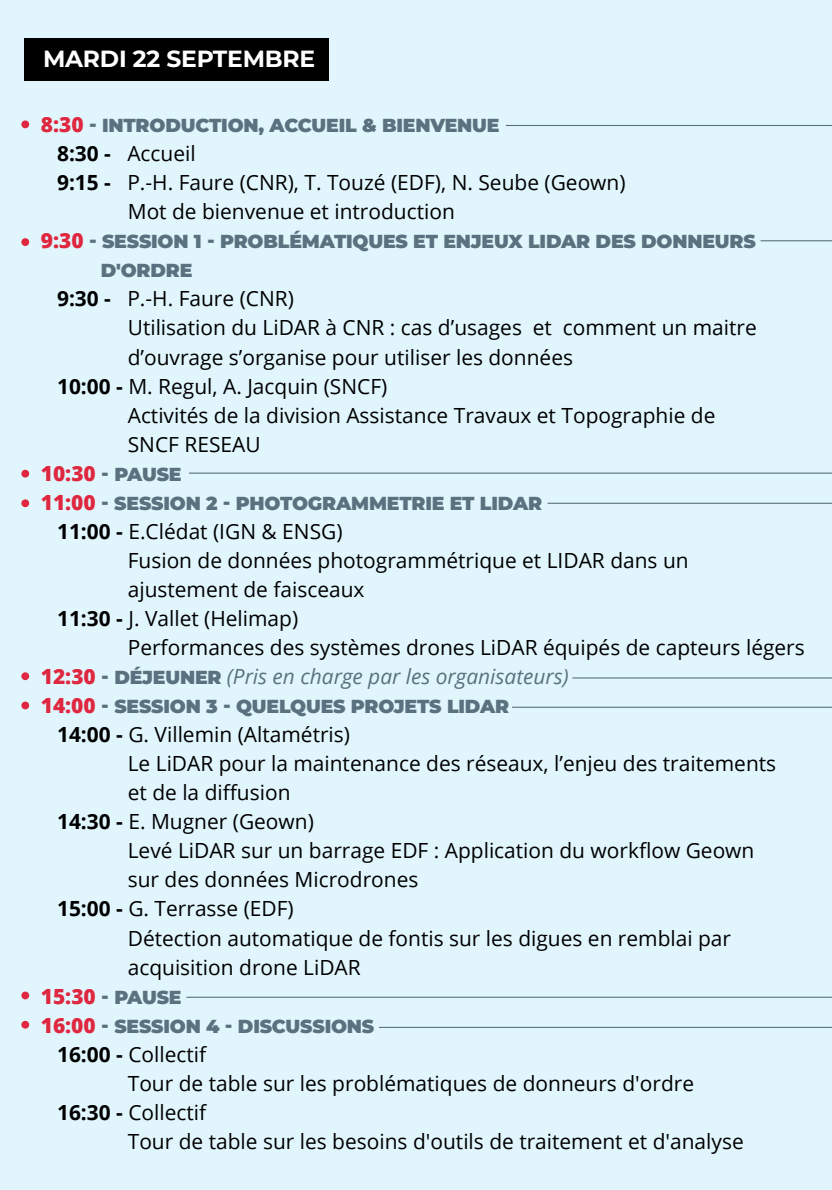
<style>
.page{position:relative;width:832px;height:1190px;background:#fff}
.page>*{position:absolute;margin:0;border:0;box-sizing:border-box;transform-origin:0 0}
.t1{font:700 23.4px "Montserrat";letter-spacing:-.01em;color:#fff}
.t2{font:20.8px "Open Sans";color:#000001}
.t3{font:italic 20.8px "Open Sans";color:#5a717f}
.t4{font:900 18.8px/29px "Montserrat";letter-spacing:-.01em;color:#5a717f}
.s1{font-family:"Open Sans";font-weight:800;font-size:20.8px;color:#df273f}
.s2{font-weight:700}
.s3{font-weight:800;font-style:normal;color:#df273f}
.s4{font-family:"Montserrat";font-weight:900;font-style:normal;font-size:18.8px}
</style>
<div class="page">
<div style="left:0;top:0;width:831px;height:1190px;background:#e1f6fc"></div>
<div style="left:24px;top:38px;width:305px;height:43px;background:#000001"></div>
<div style="left:21px;top:120px;width:8px;height:8px;background:#df273f;border-radius:50%"></div>
<div style="left:21px;top:238px;width:8px;height:8px;background:#df273f;border-radius:50%"></div>
<hr style="left:505px;top:125px;width:326px;height:1px;background:#5a717f">
<hr style="left:760px;top:240px;width:71px;height:1px;background:#5a717f">
<hr style="left:189px;top:473px;width:642px;height:1px;background:#5a717f">
<hr style="left:547px;top:503px;width:284px;height:1px;background:#5a717f">
<hr style="left:572px;top:677px;width:259px;height:2px;background:#5a717f">
<hr style="left:512px;top:707px;width:319px;height:1px;background:#5a717f">
<hr style="left:186px;top:997px;width:645px;height:1px;background:#5a717f">
<hr style="left:379px;top:1027px;width:452px;height:1px;background:#5a717f">
<div style="left:21px;top:470px;width:8px;height:8px;background:#df273f;border-radius:50%"></div>
<div style="left:21px;top:499px;width:8px;height:8px;background:#df273f;border-radius:50%"></div>
<div style="left:21px;top:672px;width:8px;height:8px;background:#df273f;border-radius:50%"></div>
<div style="left:21px;top:702px;width:8px;height:7px;background:#df273f;border-radius:50%"></div>
<div style="left:21px;top:991px;width:8px;height:8px;background:#df273f;border-radius:50%"></div>
<div style="left:21px;top:1021px;width:8px;height:8px;background:#df273f;border-radius:50%"></div>
<p class="t1" style="left:43px;top:42px;width:273px">MARDI 22 SEPTEMBRE</p>
<p class="t4" style="left:41px;top:110px;width:460px"><span class="s1">8:30</span> - INTRODUCTION, ACCUEIL &amp; BIENVENUE</p>
<p class="t2" style="left:57px;top:139px;width:140px"><span class="s2">8:30 -</span> Accueil</p>
<p class="t2" style="left:57px;top:168px;width:570px"><span class="s2">9:15 -</span> P.-H. Faure (CNR), T. Touzé (EDF), N. Seube (Geown)</p>
<p class="t2" style="left:128px;top:197px;width:328px">Mot de bienvenue et introduction</p>
<p class="t4" style="left:101px;top:226px;width:656px;text-indent:-60px"><span class="s1">9:30</span> - SESSION 1 - PROBLÉMATIQUES ET ENJEUX LIDAR DES DONNEURS<br>D'ORDRE</p>
<p class="t2" style="left:57px;top:285px;width:238px"><span class="s2">9:30 -</span> P.-H. Faure (CNR)</p>
<p class="t2" style="left:128px;top:314px;width:630px">Utilisation du LiDAR à CNR : cas d’usages et comment un maitre</p>
<p class="t2" style="left:128px;top:343px;width:446px">d’ouvrage s’organise pour utiliser les données</p>
<p class="t2" style="left:57px;top:372px;width:332px"><span class="s2">10:00 -</span> M. Regul, A. Jacquin (SNCF)</p>
<p class="t2" style="left:128px;top:401px;width:589px">Activités de la division Assistance Travaux et Topographie de</p>
<p class="t2" style="left:128px;top:430px;width:134px">SNCF RESEAU</p>
<p class="t4" style="left:41px;top:458px;width:502px"><span class="s1">10:30</span> - PAUSE<br><span class="s1">11:00</span> - SESSION 2 - PHOTOGRAMMETRIE ET LIDAR</p>
<p class="t2" style="left:57px;top:517px;width:287px"><span class="s2">11:00 -</span> E.Clédat (IGN &amp; ENSG )</p>
<p class="t2" style="left:128px;top:546px;width:562px">Fusion de données photogrammétrique et LIDAR dans un</p>
<p class="t2" style="left:128px;top:575px;width:238px">ajustement de faisceaux</p>
<p class="t2" style="left:57px;top:604px;width:242px"><span class="s2">11:30 -</span> J. Vallet (Helimap)</p>
<p class="t2" style="left:128px;top:633px;width:678px">Performances des systèmes drones LiDAR équipés de capteurs légers</p>
<p class="t3" style="left:41px;top:662px;width:529px"><span class="s3">12:30</span> <span class="s4">- DÉJEUNER</span> (Pris en charge par les organisateurs)</p>
<p class="t4" style="left:41px;top:691px;width:470px"><span class="s1">14:00</span> - SESSION 3 - QUELQUES PROJETS LIDAR</p>
<p class="t2" style="left:57px;top:720px;width:294px"><span class="s2">14:00 -</span> G. Villemin (Altamétris)</p>
<p class="t2" style="left:128px;top:749px;width:649px">Le LiDAR pour la maintenance des réseaux, l’enjeu des traitements</p>
<p class="t2" style="left:128px;top:778px;width:164px">et de la diffusion</p>
<p class="t2" style="left:57px;top:807px;width:258px"><span class="s2">14:30 -</span> E. Mugner (Geown)</p>
<p class="t2" style="left:128px;top:836px;width:628px">Levé LiDAR sur un barrage EDF : Application du workflow Geown</p>
<p class="t2" style="left:128px;top:866px;width:292px">sur des données Microdrones</p>
<p class="t2" style="left:57px;top:895px;width:238px"><span class="s2">15:00 -</span> G. Terrasse (EDF)</p>
<p class="t2" style="left:128px;top:924px;width:604px">Détection automatique de fontis sur les digues en remblai par</p>
<p class="t2" style="left:128px;top:953px;width:234px">acquisition drone LiDAR</p>
<p class="t4" style="left:41px;top:981px;width:335px"><span class="s1">15:30</span> - PAUSE<br><span class="s1">16:00</span> - SESSION 4 - DISCUSSIONS</p>
<p class="t2" style="left:57px;top:1040px;width:151px"><span class="s2">16:00 -</span> Collectif</p>
<p class="t2" style="left:128px;top:1069px;width:567px">Tour de table sur les problématiques de donneurs d'ordre</p>
<p class="t2" style="left:57px;top:1098px;width:151px"><span class="s2">16:30 -</span> Collectif</p>
<p class="t2" style="left:128px;top:1127px;width:617px">Tour de table sur les besoins d'outils de traitement et d'analyse</p>
</div>
